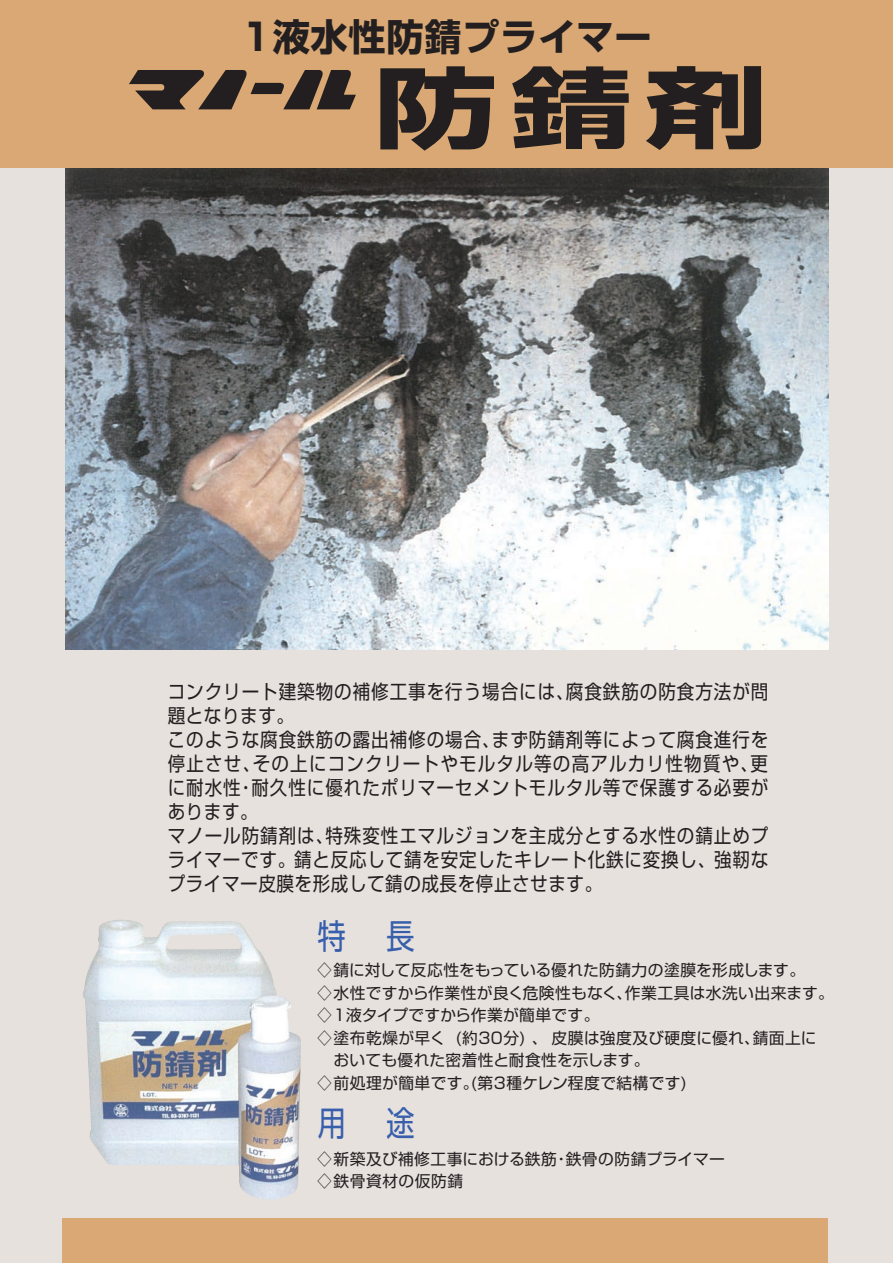
<style>
.page{position:relative;width:893px;height:1263px;background:#e7e1dd}
.page>*{position:absolute;margin:0;border:0;box-sizing:border-box;transform-origin:0 0}
.t1{font:700 87.75px "Shin Go Pro";color:#231f20;scale:1.4 1}
.t2{font:700 37.35px "Shin Go Pro";letter-spacing:.02em;color:#231f20}
.t3{font:34.2px "Shin Go Pro";color:#385fac;scale:.83 1}
.t4{font:19.5px/24px "Shin Go Pro";letter-spacing:.055em;color:#231f20;scale:.9 1}
.t5{font:15.75px/22.5px "Shin Go Pro";letter-spacing:.025em;color:#231f20;scale:.9 1}
.t6{font:15.75px "Shin Go Pro";letter-spacing:.005em;color:#231f20;scale:.9 1}
.t7{font:15.75px "Shin Go Pro";letter-spacing:.025em;color:#231f20}
</style>
<div class="page">
<img style="left:66px;top:167px;width:762px;height:482px">
<img style="left:83px;top:920px;width:218px;height:280px">
<div style="left:0;top:0;width:893px;height:167px;background:#d9a874"></div>
<div style="left:63px;top:1218px;width:765px;height:45px;background:#d9a874"></div>
<svg style="left:129px;top:70px;width:227px;height:39px"></svg>
<h2 class="t2" style="left:242px;top:8px;width:412px">1液水性防錆プライマー</h2>
<h1 class="t1" style="left:374px;top:38px;width:283px">防錆剤</h1>
<p class="t4" style="left:168px;top:677px;width:669px">コンクリート建築物の補修工事を行う場合には、腐食鉄筋の防食方法が問題となります。<br>このような腐食鉄筋の露出補修の場合、まず防錆剤等によって腐食進行を停止させ、その上にコンクリートやモルタル等の高アルカリ性物質や、更に耐水性・耐久性に優れたポリマーセメントモルタル等で保護する必要があります。<br>マノール防錆剤は、特殊変性エマルジョンを主成分とする水性の錆止めプライマーです。錆と反応して錆を安定したキレート化鉄に変換し、強靭なプライマー皮膜を形成して錆の成長を停止させます。</p>
<h3 class="t3" style="left:318px;top:908px;width:118px">特　長</h3>
<p class="t6" style="left:318px;top:957px;width:543px">◇錆に対して反応性をもっている優れた防錆力の塗膜を形成します。</p>
<p class="t5" style="left:318px;top:979px;width:575px">◇水性ですから作業性が良く危険性もなく、作業工具は水洗い出来ます。</p>
<p class="t5" style="left:318px;top:1002px;width:315px">◇1液タイプですから作業が簡単です。</p>
<p class="t5" style="left:318px;top:1024px;width:556px">◇塗布乾燥が早く (約30分) 、 皮膜は強度及び硬度に優れ、錆面上に</p>
<p class="t7" style="left:333px;top:1047px;width:318px">おいても優れた密着性と耐食性を示します。</p>
<p class="t5" style="left:318px;top:1069px;width:412px">◇前処理が簡単です。(第3種ケレン程度で結構です)</p>
<h3 class="t3" style="left:318px;top:1095px;width:118px">用　途</h3>
<p class="t5" style="left:318px;top:1145px;width:454px">◇新築及び補修工事における鉄筋・鉄骨の防錆プライマー◇鉄骨資材の仮防錆</p>
</div>
